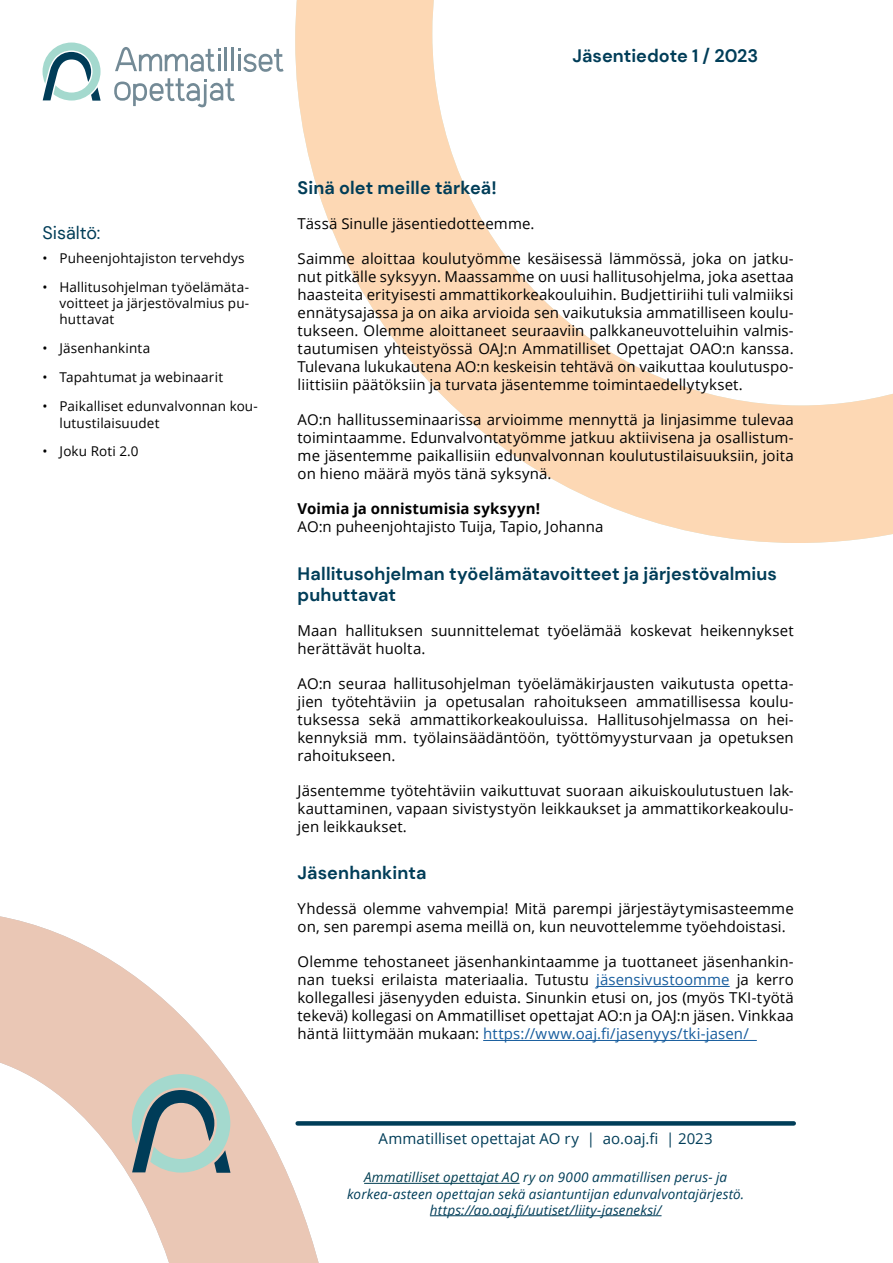
<style>
.page{position:relative;width:893px;height:1263px;background:#fff}
.page>*{position:absolute;margin:0;border:0;box-sizing:border-box;transform-origin:0 0}
.Otsikko{font:700 18px/21.6px "DM Sans";letter-spacing:.005em;color:#003d58}
.Otsikko_2{font:18px "DM Sans";color:#003d58}
.Leipäteksti{font:15px/18px "Open Sans";letter-spacing:.005em;color:#000;text-align:justify}
.t1{font:15px "Open Sans";letter-spacing:.005em;color:#003d58}
.t2{font:13.5px/16.2px "Open Sans";letter-spacing:.01em;color:#000;text-align:justify}
.t3{font:italic 13.5px/16.2px "Open Sans";letter-spacing:.01em;color:#003d58;text-align:center}
.s1{font-weight:700}
.s2{color:#175d9e}
.s3{color:#003e52}
</style>
<div class="page">
<svg style="left:295px;top:0;width:598px;height:543px"></svg>
<svg style="left:0;top:916px;width:319px;height:347px"></svg>
<div style="left:298px;top:1121px;width:496px;height:5px;background:#003d58"></div>
<svg style="left:132px;top:1074px;width:98px;height:99px;background:#a1afa9"></svg>
<hr style="left:364px;top:1183px;width:156px;height:1px;background:#003e52">
<hr style="left:430px;top:1215px;width:231px;height:1px;background:#003d58">
<hr style="left:596px;top:986px;width:134px;height:1px;background:#175d9e">
<hr style="left:483px;top:1040px;width:274px;height:1px;background:#175d9e">
<hr style="left:224px;top:47px;width:3px;height:24px;background:#738a96">
<hr style="left:231px;top:47px;width:3px;height:24px;background:#738a96">
<svg style="left:238px;top:48px;width:46px;height:24px"></svg>
<svg style="left:115px;top:47px;width:106px;height:25px"></svg>
<svg style="left:114px;top:78px;width:121px;height:29px"></svg>
<svg style="left:43px;top:43px;width:58px;height:58px"></svg>
<p class="Otsikko" style="left:572px;top:45px;width:187px">Jäsentiedote 1 / 2023</p>
<p class="Otsikko_2" style="left:43px;top:222px;width:59px">Sisältö:</p>
<p class="t2" style="left:43px;top:250px;width:204px">• Puheenjohtajiston tervehdys</p>
<p class="t2" style="left:60px;top:279px;width:191px;text-indent:-17px">• Hallitusohjelman työelämäta&shy;voitteet ja järjestövalmius pu&shy;huttavat</p>
<p class="t2" style="left:43px;top:340px;width:109px">• Jäsenhankinta</p>
<p class="t2" style="left:43px;top:369px;width:182px">• Tapahtumat ja webinaarit</p>
<p class="t2" style="left:60px;top:398px;width:200px;text-indent:-17px">• Paikalliset edunvalvonnan kou&shy;lutustilaisuudet</p>
<p class="t2" style="left:43px;top:443px;width:98px">• Joku Roti 2.0</p>
<p class="Otsikko" style="left:298px;top:177px;width:201px">Sinä olet meille tärkeä!</p>
<p class="Leipäteksti" style="left:298px;top:214px;width:238px">Tässä Sinulle jäsentiedotteemme.</p>
<p class="Leipäteksti" style="left:298px;top:250px;width:498px">Saimme aloittaa koulutyömme kesäisessä lämmössä, joka on jatku&shy;nut pitkälle syksyyn. Maassamme on uusi hallitusohjelma, joka asettaa haasteita erityisesti ammattikorkeakouluihin. Budjettiriihi tuli valmiiksi ennätysajassa ja on aika arvioida sen vaikutuksia ammatilliseen koulu&shy;tukseen. Olemme aloittaneet seuraaviin palkkaneuvotteluihin valmis&shy;tautumisen yhteistyössä OAJ:n Ammatilliset Opettajat OAO:n kanssa.<br>Tulevana lukukautena AO:n keskeisin tehtävä on vaikuttaa koulutuspo&shy;liittisiin päätöksiin ja turvata jäsentemme toimintaedellytykset.</p>
<p class="Leipäteksti" style="left:298px;top:411px;width:498px">AO:n hallitusseminaarissa arvioimme mennyttä ja linjasimme tulevaa toimintaamme. Edunvalvontatyömme jatkuu aktiivisena ja osallistum&shy;me jäsentemme paikallisiin edunvalvonnan koulutustilaisuuksiin, joita on hieno määrä myös tänä syksynä.</p>
<p class="Leipäteksti" style="left:298px;top:500px;width:307px"><span class="s1">Voimia ja onnistumisia syksyyn!<br></span>AO:n puheenjohtajisto Tuija, Tapio, Johanna</p>
<p class="Otsikko" style="left:298px;top:562px;width:481px">Hallitusohjelman työelämätavoitteet ja järjestövalmius puhuttavat</p>
<p class="Leipäteksti" style="left:298px;top:621px;width:498px">Maan hallituksen suunnittelemat työelämää koskevat heikennykset herättävät huolta.</p>
<p class="Leipäteksti" style="left:298px;top:674px;width:498px">AO:n seuraa hallitusohjelman työelämäkirjausten vaikutusta opetta&shy;jien työtehtäviin ja opetusalan rahoitukseen ammatillisessa koulu&shy;tuksessa sekä ammattikorkeakouluissa. Hallitusohjelmassa on hei&shy;kennyksiä mm. työlainsäädäntöön, työttömyysturvaan ja opetuksen rahoitukseen.</p>
<p class="Leipäteksti" style="left:298px;top:781px;width:498px">Jäsentemme työtehtäviin vaikuttuvat suoraan aikuiskoulutustuen lak&shy;kauttaminen, vapaan sivistystyön leikkaukset ja ammattikorkeakoulu&shy;jen leikkaukset.</p>
<p class="Otsikko" style="left:298px;top:862px;width:130px">Jäsenhankinta</p>
<p class="Leipäteksti" style="left:298px;top:899px;width:498px">Yhdessä olemme vahvempia! Mitä parempi järjestäytymisasteemme on, sen parempi asema meillä on, kun neuvottelemme työehdoistasi.</p>
<p class="Leipäteksti" style="left:298px;top:952px;width:498px">Olemme tehostaneet jäsenhankintaamme ja tuottaneet jäsenhankin&shy;nan tueksi erilaista materiaalia. Tutustu <span class="s2">jäsensivustoomme</span> ja kerro kollegallesi jäsenyyden eduista. Sinunkin etusi on, jos (myös TKI-työtä tekevä) kollegasi on Ammatilliset opettajat AO:n ja OAJ:n jäsen. Vinkkaa häntä liittymään mukaan: <span class="s2">https://www.oaj.fi/jasenyys/tki-jasen/</span></p>
<p class="t1" style="left:379px;top:1128px;width:336px">Ammatilliset opettajat AO ry | ao.oaj.fi | 2023</p>
<p class="t3" style="left:347px;top:1169px;width:399px"><span class="s3">Ammatilliset opettajat AO ry</span> on 9000 ammatillisen perus- ja korkea-asteen opettajan sekä asiantuntijan edunvalvontajärjestö. https://ao.oaj.fi/uutiset/liity-jaseneksi/</p>
</div>
